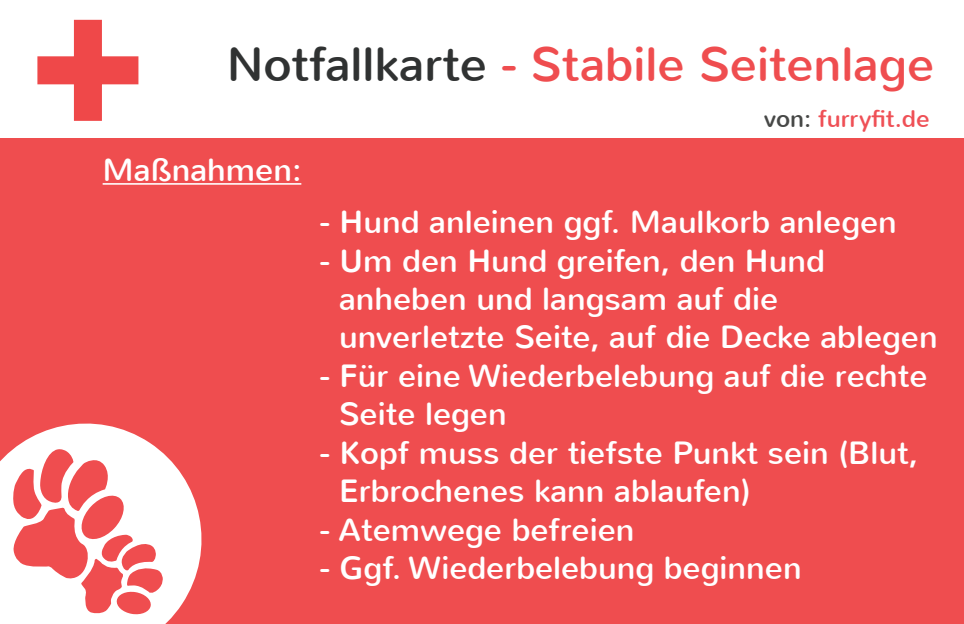
<style>
.page{position:relative;width:964px;height:624px;background:#fff}
.page>*{position:absolute;margin:0;border:0;box-sizing:border-box;transform-origin:0 0}
.t1{font:48px "Nunito";color:#ef4d4f}
.t2{font:32px "Nunito";color:#fff}
.t3{font:24px "Nunito";color:#ef5056}
.s1{color:#303232}
.s2{color:#474847}
</style>
<div class="page">
<div style="left:0;top:138px;width:964px;height:486px;background:#ef4d4f"></div>
<div style="left:74px;top:20px;width:28px;height:101px;background:#ef4849"></div>
<div style="left:37px;top:56px;width:101px;height:28px;background:#ef4849"></div>
<hr style="left:103px;top:183px;width:198px;height:2px;background:#fff">
<svg style="left:0;top:423px;width:202px;height:201px;fill:#fff"></svg>
<p class="t1" style="left:227px;top:33px;width:709px"><span class="s1">Notfallkarte</span> - Stabile Seitenlage</p>
<p class="t2" style="left:103px;top:150px;width:200px">Maßnahmen:</p>
<p class="t3" style="left:764px;top:103px;width:167px"><span class="s2">von:</span> furryfit.de</p>
<p class="t2" style="left:320px;top:201px;width:579px">- Hund anleinen ggf. Maulkorb anlegen</p>
<p class="t2" style="left:320px;top:240px;width:507px">- Um den Hund greifen, den Hund</p>
<p class="t2" style="left:339px;top:278px;width:441px">anheben und langsam auf die</p>
<p class="t2" style="left:339px;top:316px;width:600px">unverletzte Seite, auf die Decke ablegen</p>
<p class="t2" style="left:320px;top:355px;width:609px">- Für eine Wiederbelebung auf die rechte</p>
<p class="t2" style="left:339px;top:393px;width:169px">Seite legen</p>
<p class="t2" style="left:320px;top:432px;width:600px">- Kopf muss der tiefste Punkt sein (Blut,</p>
<p class="t2" style="left:339px;top:470px;width:413px">Erbrochenes kann ablaufen)</p>
<p class="t2" style="left:320px;top:508px;width:316px">- Atemwege befreien</p>
<p class="t2" style="left:320px;top:547px;width:483px">- Ggf. Wiederbelebung beginnen</p>
</div>
